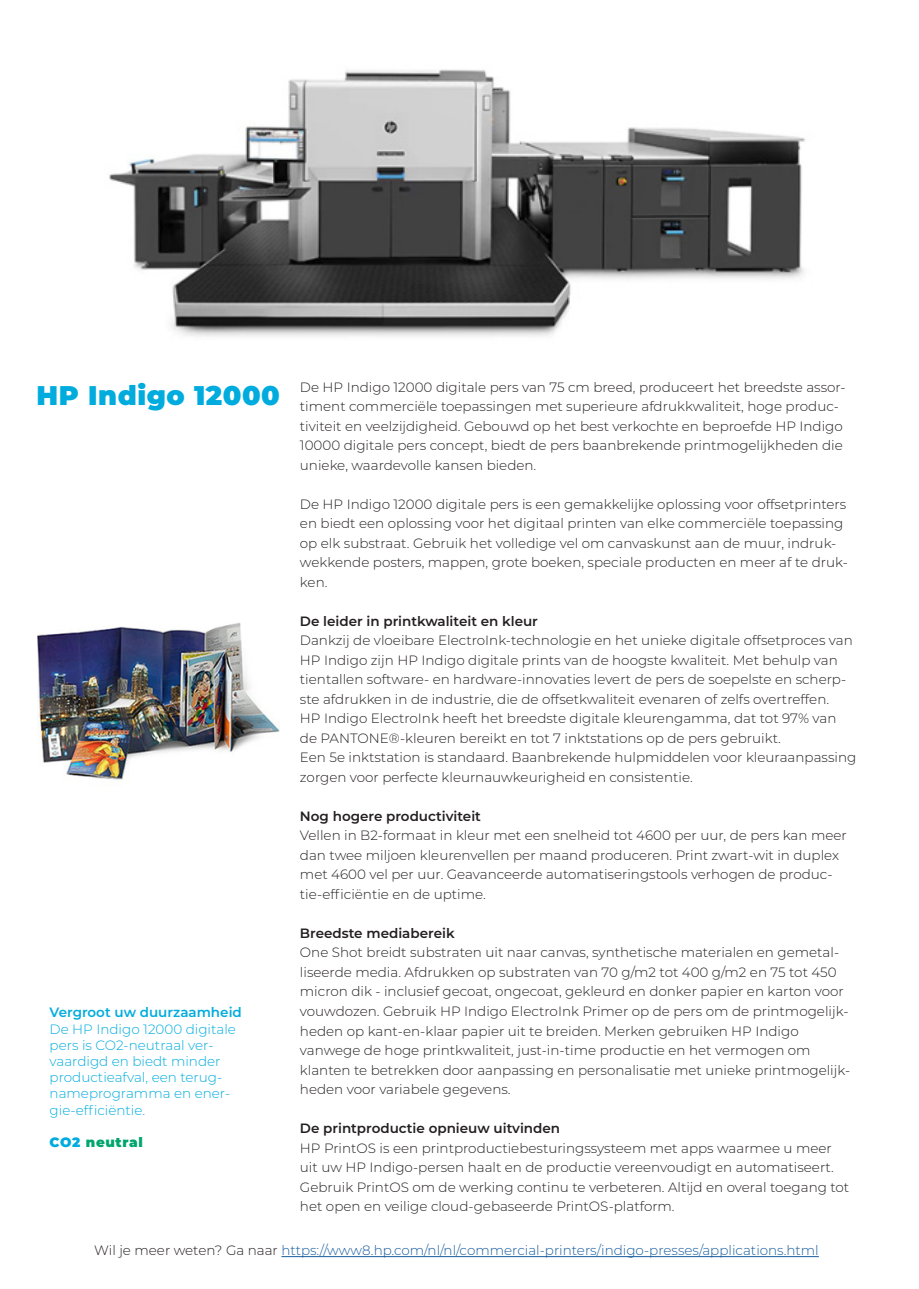
<style>
.page{position:relative;width:919px;height:1289px;background:#fff}
.page>*{position:absolute;margin:0;border:0;box-sizing:border-box;transform-origin:0 0}
.t1{font:900 27px "Montserrat";letter-spacing:.02em;color:#00acdd}
.t2{font:300 13.5px/19.5px "Montserrat";color:#231f20}
.t3{font:300 13.5px/16.2px "Montserrat";color:#00acdd}
.t4{font:600 13.5px "Montserrat";color:#231f20}
.t5{font:300 13.5px "Montserrat";color:#175d9e}
.t6{font:600 13.5px "Montserrat";color:#00acdd}
.t7{font:900 13.5px "Montserrat";letter-spacing:.05em;color:#00a66e}
.s1{color:#00acdd}
.s2{color:#231f20}
</style>
<div class="page">
<img style="left:109px;top:69px;width:697px;height:268px">
<img style="left:37px;top:622px;width:242px;height:158px">
<hr style="left:281px;top:1256px;width:537px;height:1px;background:#175d9e">
<p class="t1" style="left:36px;top:375px;width:245px">HP Indigo 12000</p>
<p class="t6" style="left:50px;top:1003px;width:194px">Vergroot uw duurzaamheid</p>
<p class="t3" style="left:50px;top:1020px;width:188px">De HP Indigo 12000 digitale pers is CO2-neutraal ver&shy;vaardigd en biedt minder productieafval, een terug&shy;nameprogramma en ener&shy;gie-efficiëntie.</p>
<p class="t7" style="left:50px;top:1132px;width:95px"><span class="s1">CO2</span> neutral</p>
<p class="t2" style="left:300px;top:377px;width:547px">De HP Indigo 12000 digitale pers van 75 cm breed, produceert het breedste assor&shy;timent commerciële toepassingen met superieure afdrukkwaliteit, hoge produc&shy;tiviteit en veelzijdigheid. Gebouwd op het best verkochte en beproefde HP Indigo 10000 digitale pers concept, biedt de pers baanbrekende printmogelijkheden die unieke, waardevolle kansen bieden.</p>
<p class="t2" style="left:300px;top:494px;width:549px">De HP Indigo 12000 digitale pers is een gemakkelijke oplossing voor offsetprinters en biedt een oplossing voor het digitaal printen van elke commerciële toepassing op elk substraat. Gebruik het volledige vel om canvaskunst aan de muur, indruk&shy;wekkende posters, mappen, grote boeken, speciale producten en meer af te druk&shy;ken.</p>
<p class="t4" style="left:300px;top:611px;width:239px">De leider in printkwaliteit en kleur</p>
<p class="t2" style="left:300px;top:630px;width:554px">Dankzij de vloeibare ElectroInk-technologie en het unieke digitale offsetproces van HP Indigo zijn HP Indigo digitale prints van de hoogste kwaliteit. Met behulp van tientallen software- en hardware-innovaties levert de pers de soepelste en scherp&shy;ste afdrukken in de industrie, die de offsetkwaliteit evenaren of zelfs overtreffen.</p>
<p class="t2" style="left:300px;top:708px;width:538px">HP Indigo ElectroInk heeft het breedste digitale kleurengamma, dat tot 97% van</p>
<p class="t2" style="left:300px;top:728px;width:482px">de PANTONE®-kleuren bereikt en tot 7 inktstations op de pers gebruikt.</p>
<p class="t2" style="left:300px;top:747px;width:558px">Een 5e inktstation is standaard. Baanbrekende hulpmiddelen voor kleuraanpassing zorgen voor perfecte kleurnauwkeurigheid en consistentie.</p>
<p class="t4" style="left:300px;top:806px;width:182px">Nog hogere productiviteit</p>
<p class="t2" style="left:300px;top:825px;width:548px">Vellen in B2-formaat in kleur met een snelheid tot 4600 per uur, de pers kan meer dan twee miljoen kleurenvellen per maand produceren. Print zwart-wit in duplex met 4600 vel per uur. Geavanceerde automatiseringstools verhogen de produc&shy;tie-efficiëntie en de uptime.</p>
<p class="t4" style="left:300px;top:923px;width:156px">Breedste mediabereik</p>
<p class="t2" style="left:300px;top:942px;width:550px">One Shot breidt substraten uit naar canvas, synthetische materialen en gemetal&shy;liseerde media. Afdrukken op substraten van 70 g/m2 tot 400 g/m2 en 75 tot 450 micron dik - inclusief gecoat, ongecoat, gekleurd en donker papier en karton voor vouwdozen. Gebruik HP Indigo ElectroInk Primer op de pers om de printmogelijk&shy;heden op kant-en-klaar papier uit te breiden. Merken gebruiken HP Indigo</p>
<p class="t2" style="left:300px;top:1040px;width:512px">vanwege de hoge printkwaliteit, just-in-time productie en het vermogen om</p>
<p class="t2" style="left:300px;top:1059px;width:551px">klanten te betrekken door aanpassing en personalisatie met unieke printmogelijk&shy;heden voor variabele gegevens.</p>
<p class="t4" style="left:300px;top:1118px;width:262px">De printproductie opnieuw uitvinden</p>
<p class="t2" style="left:300px;top:1137px;width:551px">HP PrintOS is een printproductiebesturingssysteem met apps waarmee u meer uit uw HP Indigo-persen haalt en de productie vereenvoudigt en automatiseert.<br>Gebruik PrintOS om de werking continu te verbeteren. Altijd en overal toegang tot het open en veilige cloud-gebaseerde PrintOS-platform.</p>
<p class="t5" style="left:94px;top:1241px;width:726px"><span class="s2">Wil je meer weten? Ga naar</span> https://www8.hp.com/nl/nl/commercial-printers/indigo-presses/applications.html</p>
</div>
